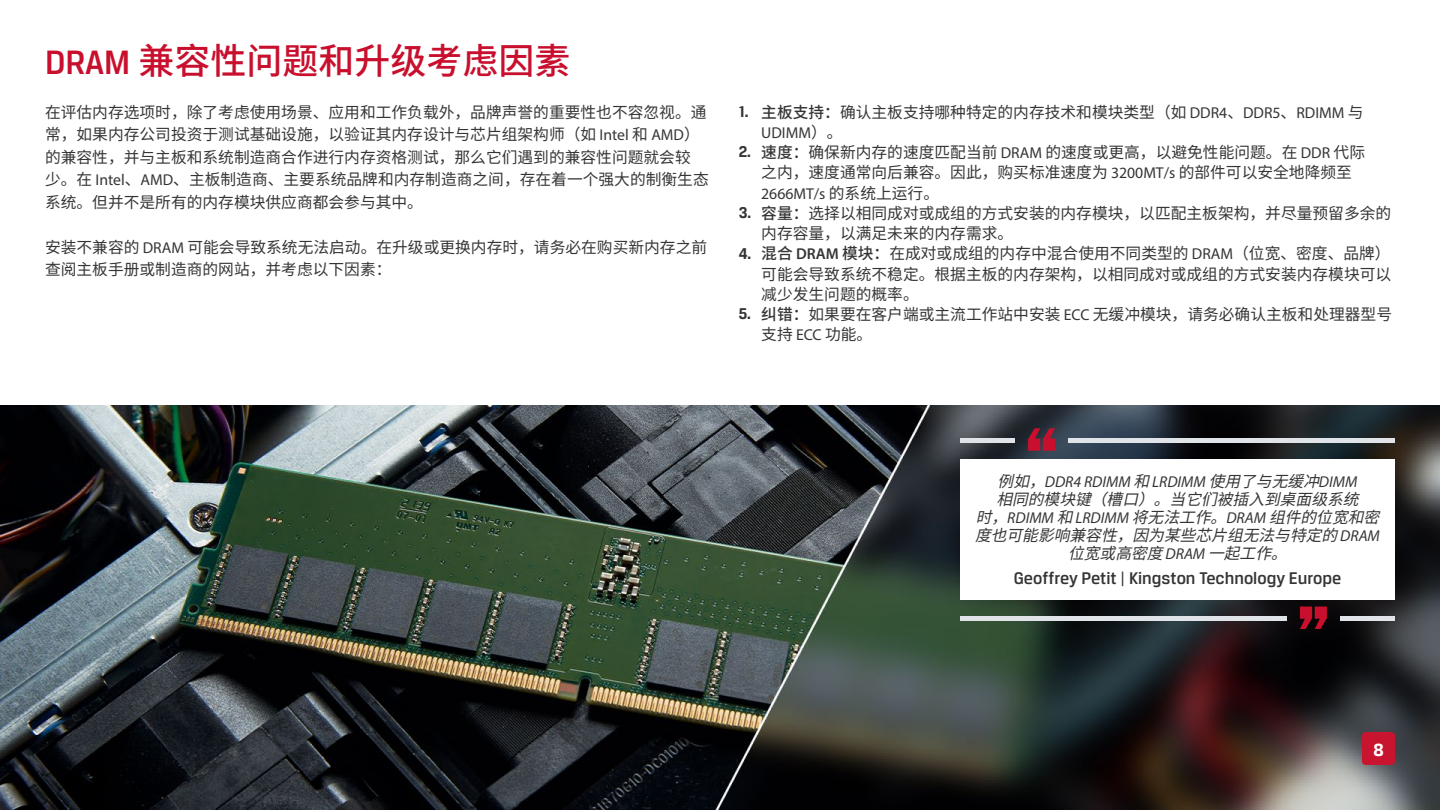
<style>
.page{position:relative;width:1440px;height:810px;background:#fff}
.page>*{position:absolute;margin:0;border:0;box-sizing:border-box;transform-origin:0 0}
.t1{font:500 36px "Noto Sans CJ Ksc";color:#c8102e}
.t2{font:700 18.75px "Breuer Text";color:#fff}
.t3{font:500 18px "Breuer Text";color:#353535}
.t4{font:15.75px/22.5px "Noto Sans CJ Ksc";color:#353535}
.t5{font:italic 15.75px/18px "Noto Sans CJ Ksc";color:#353535;text-align:center}
.t6{font:italic 15.75px "Myriad Pro";color:#353535}
.t7{font:15.75px "Myriad Pro";color:#353535}
.s1{font-family:"Breuer Text"}
.s2{font-family:"Myriad Pro"}
.s3{font-family:"Breuer Text";font-weight:700;font-size:16.73px}
.s4{font-weight:500}
.s5{font-family:"Noto Sans CJ Ksc"}
.s6{font-family:"Myriad Pro";font-weight:600}
</style>
<div class="page">
<img style="left:0;top:405px;width:1440px;height:405px">
<div style="left:1362px;top:732px;width:33px;height:33px;background:#c91430;border-radius:4px"></div>
<div style="left:960px;top:459px;width:435px;height:140px;background:#fff"></div>
<div style="left:960px;top:438px;width:54px;height:5px;background:#e0e3e7"></div>
<svg style="left:1028px;top:428px;width:27px;height:23px"></svg>
<div style="left:1069px;top:438px;width:326px;height:5px;background:#e0e3e7"></div>
<hr style="left:960px;top:617px;width:326px;height:4px;background:#e0e3e7">
<svg style="left:1300px;top:607px;width:27px;height:22px"></svg>
<hr style="left:1341px;top:617px;width:54px;height:4px;background:#e0e3e7">
<h1 class="t1" style="left:45px;top:40px;width:527px"><span class="s1">DRAM</span> 兼容性问题和升级考虑因素</h1>
<p class="t4" style="left:45px;top:101px;width:665px">在评估内存选项时，除了考虑使用场景、应用和工作负载外，品牌声誉的重要性也不容忽视。通常，如果内存公司投资于测试基础设施，以验证其内存设计与芯片组架构师（如 <span class="s2">Intel</span> 和 <span class="s2">AMD</span>）的兼容性，并与主板和系统制造商合作进行内存资格测试，那么它们遇到的兼容性问题就会较少。在 <span class="s2">Intel</span>、<span class="s2">AMD</span>、主板制造商、主要系统品牌和内存制造商之间，存在着一个强大的制衡生态系统。但并不是所有的内存模块供应商都会参与其中。</p>
<p class="t4" style="left:45px;top:236px;width:664px">安装不兼容的 <span class="s2">DRAM</span> 可能会导致系统无法启动。在升级或更换内存时，请务必在购买新内存之前查阅主板手册或制造商的网站，并考虑以下因素：</p>
<p class="t4" style="left:739px;top:101px;width:626px"><span class="s3">1.</span> <span class="s4">主板支持：</span>确认主板支持哪种特定的内存技术和模块类型（如 <span class="s2">DDR4</span>、<span class="s2">DDR5</span>、<span class="s2">RDIMM</span> 与</p>
<p class="t7" style="left:761px;top:123px;width:83px">UDIMM<span class="s5">）。</span></p>
<p class="t4" style="left:739px;top:142px;width:628px;line-height:20.2px;text-align:center"><span class="s3">2.</span> <span class="s4">速度：</span>确保新内存的速度匹配当前 <span class="s2">DRAM</span> 的速度或更高，以避免性能问题。在 <span class="s2">DDR</span> 代际之内，速度通常向后兼容。因此，购买标准速度为 <span class="s2">3200MT/s</span> 的部件可以安全地降频至</p>
<p class="t7" style="left:761px;top:184px;width:179px">2666MT/s <span class="s5">的系统上运行。</span></p>
<p class="t4" style="left:761px;top:203px;width:631px;line-height:20.2px;text-indent:-22px"><span class="s3">3.</span> <span class="s4">容量：</span>选择以相同成对或成组的方式安装的内存模块，以匹配主板架构，并尽量预留多余的内存容量，以满足未来的内存需求。</p>
<p class="t4" style="left:761px;top:244px;width:631px;line-height:20.2px;text-align:justify;text-indent:-22px"><span class="s3">4.</span> <span class="s4">混合</span> <span class="s6">DRAM</span> <span class="s4">模块：</span>在成对或成组的内存中混合使用不同类型的 <span class="s2">DRAM</span>（位宽、密度、品牌）可能会导致系统不稳定。根据主板的内存架构，以相同成对或成组的方式安装内存模块可以减少发生问题的概率。</p>
<p class="t4" style="left:761px;top:304px;width:632px;line-height:20.2px;text-indent:-22px"><span class="s3">5.</span> <span class="s4">纠错：</span>如果要在客户端或主流工作站中安装 <span class="s2">ECC</span> 无缓冲模块，请务必确认主板和处理器型号支持 <span class="s2">ECC</span> 功能。</p>
<p class="t6" style="left:998px;top:472px;width:361px"><span class="s5">例如，</span>DDR4 RDIMM <span class="s5">和</span>LRDIMM <span class="s5">使用了与无缓冲</span>DIMM</p>
<p class="t5" style="left:975px;top:490px;width:415px">相同的模块键（槽口）。当它们被插入到桌面级系统<br>时，<span class="s2">R D IM M</span> 和<span class="s2">L R D IM M</span> 将无法工作。<span class="s2">D RA M</span> 组件的位宽和密度也可能影响兼容性，因为某些芯片组无法与特定的<span class="s2">D R A M</span>位宽或高密度<span class="s2">D R A M</span> 一起工作。</p>
<p class="t3" style="left:1014px;top:568px;width:329px">Geoffrey Petit | Kingston Technology Europe</p>
<p class="t2" style="left:1373px;top:739px;width:12px">8</p>
</div>
